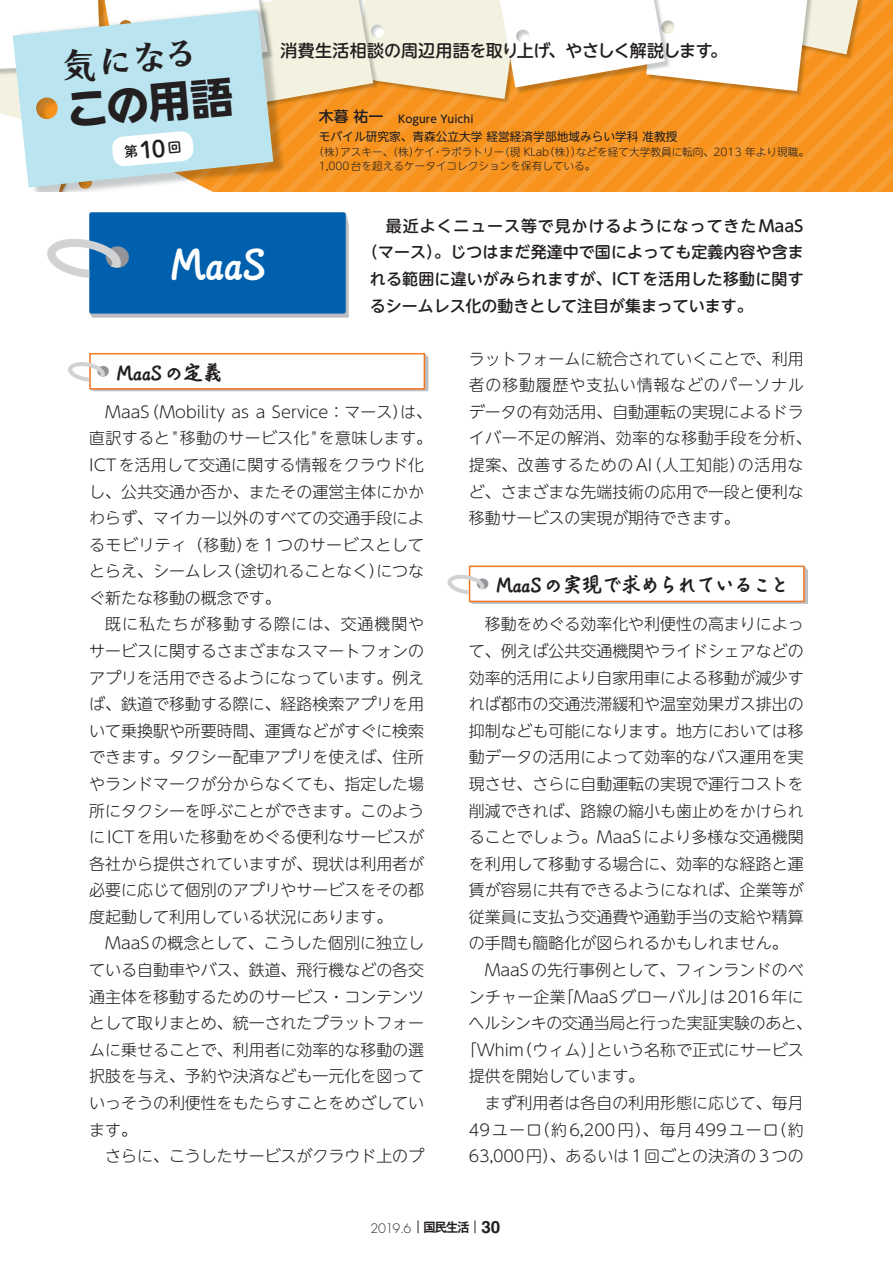
<style>
.page{position:relative;width:893px;height:1263px;background:#fff}
.page>*{position:absolute;margin:0;border:0;box-sizing:border-box;transform-origin:0 0}
.t1{font:700 42.45px "Wanpaku GN Std";color:#231f20}
.t2{font:42.45px "Kafu Marker Std B";color:#fff}
.t3{font:700 36.15px "Moaria Std";color:#231f20}
.t4{font:20.25px "Kafu Marker Std B";letter-spacing:-.04em;color:#231f20}
.t5{font:20.25px "Kafu Marker Std B";letter-spacing:-.01em;color:#231f20}
.t6{font:500 16.95px "UD Shin M Go Pro";letter-spacing:-.02em;color:#231f20}
.t7{font:300 15.9px/26.5px "UD Shin M Go Pro";color:#231f20;text-align:justify}
.t8{font:500 15.9px "UD Shin M Go Pro";letter-spacing:.01em;color:#231f20}
.t9{font:500 15.9px "UD Shin M Go Pro";letter-spacing:.06em;color:#231f20}
.t10{font:300 15.9px "UD Shin M Go Pro";letter-spacing:.065em;color:#231f20}
.t11{font:300 15.9px "UD Shin M Go Pro";letter-spacing:-.025em;color:#231f20}
.t12{font:300 12.75px "Futura Std";color:#231f20}
.t13{font:11.7px "UD Shin M Go Pro";color:#231f20}
.t14{font:300 10.65px/13.8px "UD Shin M Go Pro";color:#231f20}
.t15{font:500 10.65px "UD Shin M Go Pro";color:#231f20}
.s1{font-family:"UD Shin Go Pro"}
.s2{font-size:14.85px}
.s3{font-family:"Gothic MB101 Pro De";font-weight:700}
.s4{font-family:"Helvetica LT Std";font-weight:700;font-size:16.95px}
</style>
<div class="page">
<svg style="left:418px;top:1220px;width:1px;height:13px"></svg>
<svg style="left:475px;top:1220px;width:1px;height:13px"></svg>
<svg style="left:47px;top:213px;width:302px;height:105px"></svg>
<svg style="left:68px;top:353px;width:360px;height:38px"></svg>
<svg style="left:447px;top:566px;width:361px;height:38px"></svg>
<svg style="left:0;top:0;width:893px;height:191px"></svg>
<h2 class="t3" style="left:64px;top:30px;width:138px;rotate:3deg">気になる</h2>
<h1 class="t1" style="left:64px;top:79px;width:169px;rotate:-5deg">この<span class="s1">用語</span></h1>
<p class="t6" style="left:281px;top:37px;width:448px">消費生活相談の周辺用語を取り上げ、やさしく解説します。</p>
<p class="t15" style="left:319px;top:110px;width:156px"><span class="s2">木暮 祐一</span> Kogure Yuichi</p>
<p class="t13" style="left:319px;top:127px;width:360px">モバイル研究家、青森公立大学 経営経済学部地域みらい学科 准教授</p>
<p class="t14" style="left:319px;top:145px;width:492px;text-indent:-5px">（株）アスキー、（株）ケイ・ラボラトリー（現 KLab（株））などを経て大学教員に転向、2013 年より現職。<br>1,000台を超えるケータイコレクションを保有している。</p>
<h1 class="t2" style="left:171px;top:228px;width:97px">MaaS</h1>
<p class="t9" style="left:386px;top:213px;width:419px">最近よくニュース等で見かけるようになってきたMaaS</p>
<p class="t8" style="left:362px;top:239px;width:443px">（マース）。じつはまだ発達中で国によっても定義内容や含ま</p>
<p class="t8" style="left:370px;top:266px;width:435px">れる範囲に違いがみられますが、ICTを活用した移動に関す</p>
<p class="t8" style="left:370px;top:293px;width:384px">るシームレス化の動きとして注目が集まっています。</p>
<p class="t5" style="left:117px;top:355px;width:107px">MaaSの定義</p>
<p class="t7" style="left:469px;top:344px;width:344px;text-align:left">ラットフォームに統合されていくことで、利用者の移動履歴や支払い情報などのパーソナルデータの有効活用、自動運転の実現によるドライバー不足の解消、効率的な移動手段を分析、提案、改善するためのAI（人工知能）の活用など、さまざまな先端技術の応用で一段と便利な移動サービスの実現が期待できます。</p>
<p class="t7" style="left:89px;top:398px;width:344px;text-align:left;text-indent:16px">MaaS（Mobility as a Service：マース）は、直訳すると"移動のサービス化"を意味します。<br>ICTを活用して交通に関する情報をクラウド化し、公共交通か否か、またその運営主体にかかわらず、マイカー以外のすべての交通手段によるモビリティ（移動）を１つのサービスとしてとらえ、シームレス（途切れることなく）につなぐ新たな移動の概念です。</p>
<p class="t7" style="left:89px;top:610px;width:336px;text-indent:16px">既に私たちが移動する際には、交通機関やサービスに関するさまざまなスマートフォンのアプリを活用できるようになっています。例えば、鉄道で移動する際に、経路検索アプリを用いて乗換駅や所要時間、運賃などがすぐに検索できます。タクシー配車アプリを使えば、住所やランドマークが分からなくても、指定した場所にタクシーを呼ぶことができます。このようにICTを用いた移動をめぐる便利なサービスが各社から提供されていますが、現状は利用者が必要に応じて個別のアプリやサービスをその都度起動して利用している状況にあります。</p>
<p class="t7" style="left:89px;top:929px;width:336px;text-indent:16px">MaaSの概念として、こうした個別に独立している自動車やバス、鉄道、飛行機などの各交通主体を移動するためのサービス・コンテンツとして取りまとめ、統一されたプラットフォームに乗せることで、利用者に効率的な移動の選択肢を与え、予約や決済なども一元化を図っていっそうの利便性をもたらすことをめざしています。</p>
<p class="t7" style="left:105px;top:1142px;width:320px">さらに、こうしたサービスがクラウド上のプ</p>
<p class="t4" style="left:496px;top:568px;width:295px">MaaSの実現で求められていること</p>
<p class="t7" style="left:469px;top:610px;width:336px;text-indent:16px">移動をめぐる効率化や利便性の高まりによって、例えば公共交通機関やライドシェアなどの効率的活用により自家用車による移動が減少すれば都市の交通渋滞緩和や温室効果ガス排出の抑制なども可能になります。地方においては移動データの活用によって効率的なバス運用を実現させ、さらに自動運転の実現で運行コストを削減できれば、路線の縮小も歯止めをかけられることでしょう。MaaSにより多様な交通機関を利用して移動する場合に、効率的な経路と運賃が容易に共有できるようになれば、企業等が従業員に支払う交通費や通勤手当の支給や精算の手間も簡略化が図られるかもしれません。</p>
<p class="t7" style="left:485px;top:956px;width:320px">MaaSの先行事例として、フィンランドのベ</p>
<p class="t7" style="left:469px;top:982px;width:336px">ンチャー企業「MaaSグローバル」は2016年に</p>
<p class="t11" style="left:469px;top:1010px;width:345px">ヘルシンキの交通当局と行った実証実験のあと、</p>
<p class="t7" style="left:461px;top:1036px;width:344px">「Whim（ウィム）」という名称で正式にサービス</p>
<p class="t7" style="left:469px;top:1062px;width:177px">提供を開始しています。</p>
<p class="t7" style="left:485px;top:1089px;width:320px">まず利用者は各自の利用形態に応じて、毎月</p>
<p class="t10" style="left:469px;top:1117px;width:336px">49ユーロ（約6,200円）、毎月499ユーロ（約</p>
<p class="t7" style="left:469px;top:1142px;width:337px">63,000円）、あるいは１回ごとの決済の３つの</p>
<p class="t12" style="left:370px;top:1221px;width:131px">2019.6 <span class="s3">国民生活</span> <span class="s4">30</span></p>
</div>
